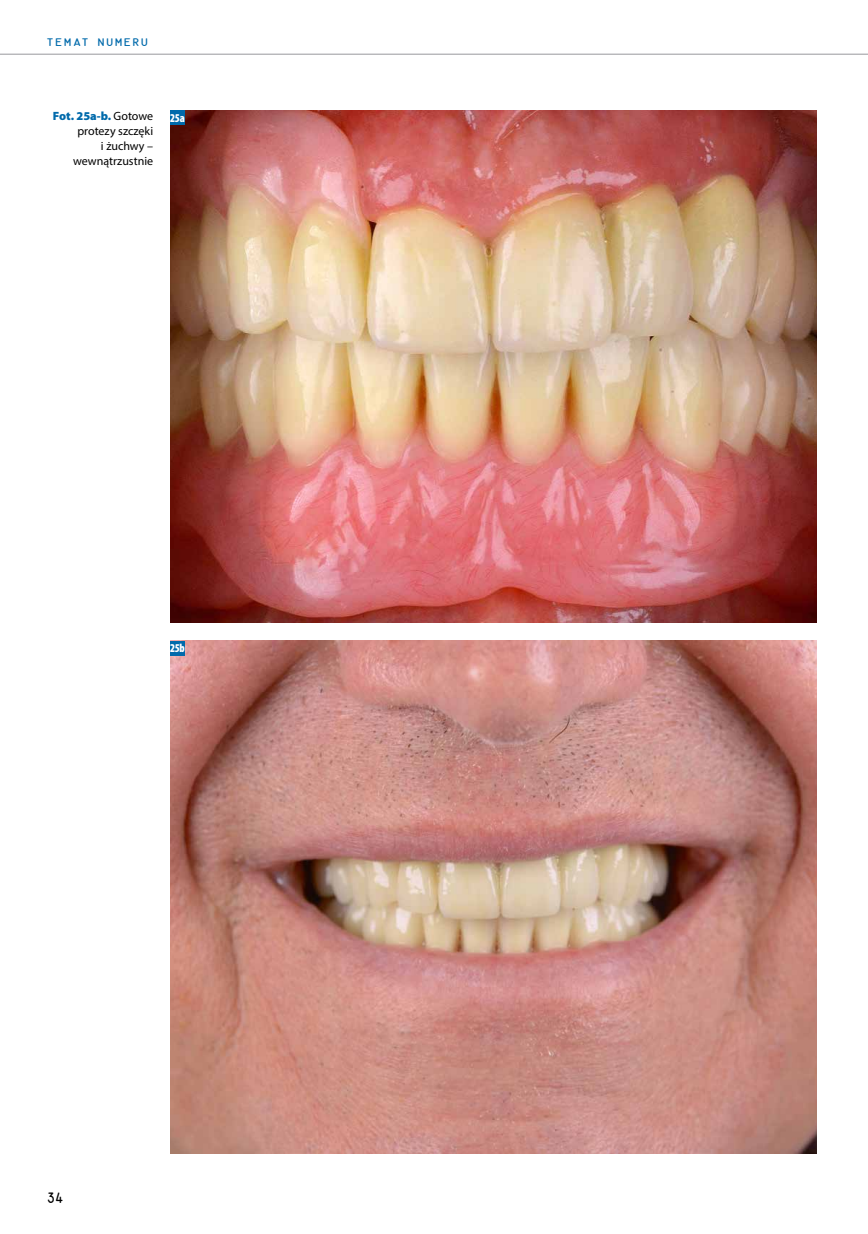
<style>
.page{position:relative;width:868px;height:1234px;background:#fff}
.page>*{position:absolute;margin:0;border:0;box-sizing:border-box;transform-origin:0 0}
.t1{font:15.75px "Gordon URWTCE Con";color:#000}
.t2{font:12px/15px "Myriad Pro";color:#000;text-align:right}
.t3{font:900 condensed 12px "Myriad Pro";letter-spacing:-.025em;color:#fff;scale:.95 1}
.t4{font:11.55px "Gordon URWTCE Con";letter-spacing:.145em;color:#006aab;scale:1.25 1}
.s1{font-weight:900;color:#006aab}
</style>
<div class="page">
<img style="left:170px;top:640px;width:646px;height:512px">
<img style="left:170px;top:111px;width:646px;height:511px">
<hr style="left:0;top:54px;width:867px;height:1px;background:#98989c">
<div style="left:170px;top:111px;width:15px;height:14px;background:#006aab"></div>
<div style="left:170px;top:640px;width:15px;height:15px;background:#006aab"></div>
<p class="t4" style="left:47px;top:36px;width:82px">TEMAT NUMERU</p>
<p class="t2" style="left:53px;top:108px;width:102px"><span class="s1">Fot. 25a-b.</span> Gotowe protezy szczęki<br>i żuchwy – wewnątrzustnie</p>
<p class="t3" style="left:170px;top:111px;width:17px">25a</p>
<p class="t3" style="left:170px;top:641px;width:17px">25b</p>
<h1 class="t1" style="left:47px;top:1187px;width:18px">34</h1>
</div>
